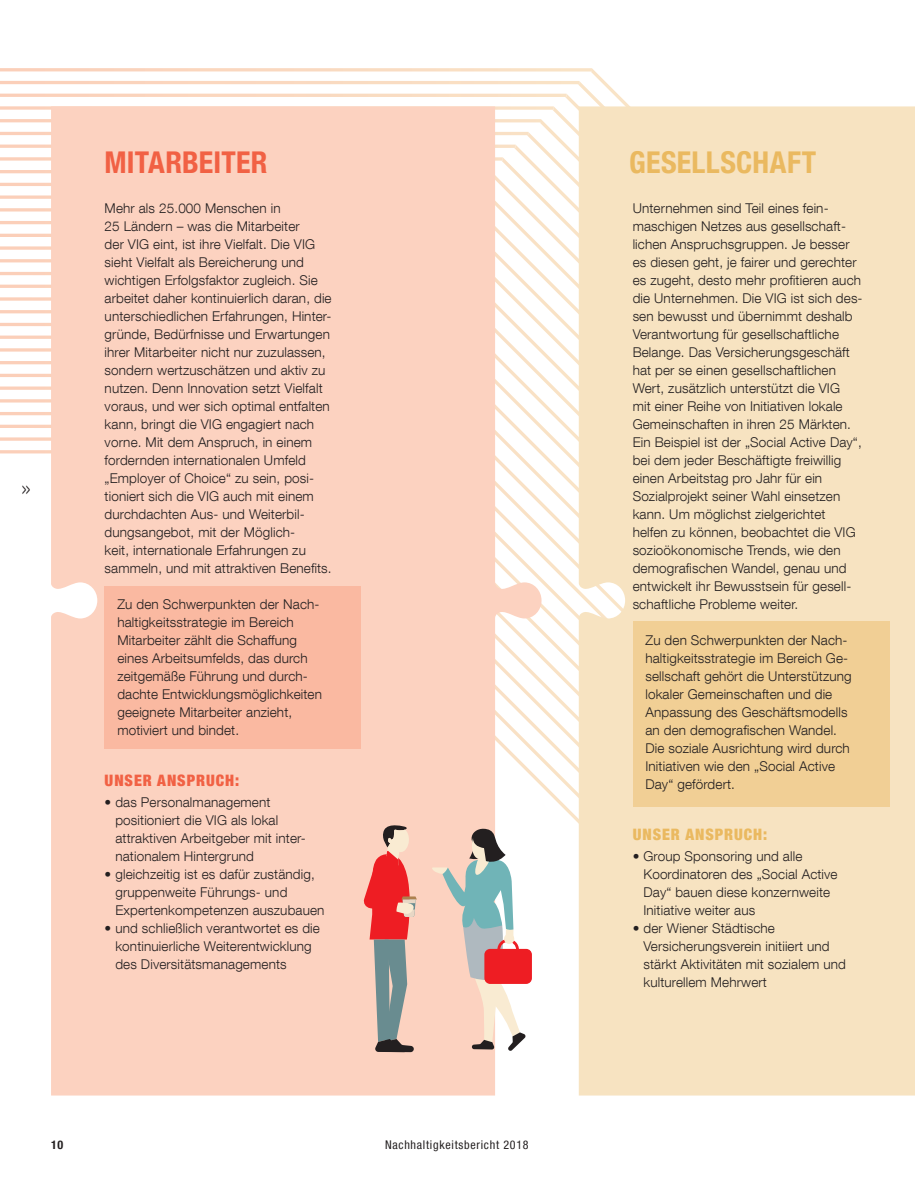
<style>
.page{position:relative;width:915px;height:1191px;background:#fff}
.page>*{position:absolute;margin:0;border:0;box-sizing:border-box;transform-origin:0 0}
.t1{font:700 condensed 30px "Helvetica Neue LT Com";letter-spacing:.015em;color:#eab960}
.t2{font:700 condensed 30px "Helvetica Neue LT Com";letter-spacing:.005em;color:#f16144}
.t3{font:100 30px "Helvetica Neue LT Com";color:#231f20}
.t4{font:900 condensed 15.75px "Helvetica Neue LT Com";letter-spacing:.06em;color:#f16144}
.t5{font:900 condensed 15.75px "Helvetica Neue LT Com";letter-spacing:.06em;color:#eab960}
.t6{font:300 13.5px/18px "Helvetica Neue LT Com";letter-spacing:.01em;color:#231f20}
.t7{font:condensed 12px "Helvetica Neue LT Com";letter-spacing:.06em;color:#231f20}
.t8{font:700 condensed 12px "Helvetica Neue LT Com";color:#231f20}
</style>
<div class="page">
<svg style="left:541px;top:170px;width:37px;height:102px"></svg>
<svg style="left:541px;top:272px;width:37px;height:531px"></svg>
<svg style="left:0;top:259px;width:51px;height:3px"></svg>
<svg style="left:0;top:157px;width:51px;height:4px"></svg>
<svg style="left:0;top:361px;width:51px;height:3px"></svg>
<svg style="left:0;top:208px;width:51px;height:3px"></svg>
<svg style="left:0;top:412px;width:51px;height:3px"></svg>
<svg style="left:0;top:106px;width:553px;height:4px"></svg>
<svg style="left:0;top:310px;width:51px;height:3px"></svg>
<svg style="left:0;top:246px;width:51px;height:4px"></svg>
<svg style="left:0;top:450px;width:51px;height:3px"></svg>
<svg style="left:0;top:144px;width:51px;height:4px"></svg>
<svg style="left:0;top:348px;width:51px;height:4px"></svg>
<svg style="left:0;top:195px;width:51px;height:4px"></svg>
<svg style="left:0;top:399px;width:51px;height:3px"></svg>
<svg style="left:0;top:94px;width:566px;height:3px;background:#f9d9c0"></svg>
<svg style="left:0;top:297px;width:51px;height:4px"></svg>
<svg style="left:0;top:234px;width:51px;height:3px"></svg>
<svg style="left:0;top:437px;width:51px;height:4px"></svg>
<svg style="left:0;top:132px;width:51px;height:3px"></svg>
<svg style="left:0;top:335px;width:51px;height:4px"></svg>
<svg style="left:0;top:183px;width:51px;height:3px"></svg>
<svg style="left:0;top:386px;width:51px;height:4px"></svg>
<svg style="left:0;top:81px;width:579px;height:3px;background:#f9d8bf"></svg>
<svg style="left:0;top:285px;width:51px;height:3px"></svg>
<svg style="left:0;top:221px;width:51px;height:3px"></svg>
<svg style="left:0;top:425px;width:51px;height:3px"></svg>
<svg style="left:0;top:119px;width:51px;height:3px"></svg>
<svg style="left:0;top:323px;width:51px;height:3px"></svg>
<svg style="left:0;top:170px;width:51px;height:3px"></svg>
<svg style="left:0;top:374px;width:51px;height:3px"></svg>
<svg style="left:0;top:68px;width:591px;height:3px;background:#f9dac3"></svg>
<svg style="left:0;top:272px;width:51px;height:3px"></svg>
<svg style="left:51px;top:106px;width:490px;height:989px;background:#fcd5c5"></svg>
<div style="left:578px;top:106px;width:336px;height:989px;background:#f7e3c1"></div>
<svg style="left:363px;top:822px;width:55px;height:230px;background:#ce918a"></svg>
<svg style="left:432px;top:828px;width:99px;height:223px"></svg>
<div style="left:105px;top:586px;width:256px;height:162px;background:#fab9a1"></div>
<div style="left:632px;top:621px;width:256px;height:185px;background:#f1cf95"></div>
<h1 class="t3" style="left:20px;top:470px;width:13px">»</h1>
<h1 class="t2" style="left:105px;top:144px;width:164px">MITARBEITER</h1>
<h1 class="t1" style="left:629px;top:144px;width:188px">GESELLSCHAFT</h1>
<p class="t6" style="left:105px;top:199px;width:228px">Mehr als 25.000 Menschen in<br>25 Ländern – was die Mitarbeiter<br>der VIG eint, ist ihre Vielfalt. Die VIG sieht Vielfalt als Bereicherung und wichtigen Erfolgsfaktor zugleich. Sie arbeitet daher kontinuierlich daran, die unterschiedlichen Erfahrungen, Hinter&shy;gründe, Bedürfnisse und Erwartungen ihrer Mitarbeiter nicht nur zuzulassen, sondern wertzuschätzen und aktiv zu nutzen. Denn Innovation setzt Vielfalt voraus, und wer sich optimal entfalten kann, bringt die VIG engagiert nach vorne. Mit dem Anspruch, in einem fordernden internationalen Umfeld „Employer of Choice“ zu sein, posi&shy;tioniert sich die VIG auch mit einem durchdachten Aus- und Weiterbil&shy;dungsangebot, mit der Möglich-<br>keit, internationale Erfahrungen zu sammeln, und mit attraktiven Benefits.</p>
<p class="t6" style="left:117px;top:595px;width:206px">Zu den Schwerpunkten der Nach&shy;haltigkeitsstrategie im Bereich<br>Mitarbeiter zählt die Schaffung eines Arbeitsumfelds, das durch zeitgemäße Führung und durch&shy;dachte Entwicklungsmöglichkeiten geeignete Mitarbeiter anzieht, motiviert und bindet.</p>
<p class="t4" style="left:105px;top:771px;width:136px">UNSER ANSPRUCH:</p>
<p class="t6" style="left:115px;top:793px;width:192px;text-indent:-11px">• das Personalmanagement positioniert die VIG als lokal attraktiven Arbeit geber mit inter&shy;nationalem Hintergrund</p>
<p class="t6" style="left:115px;top:865px;width:210px;text-indent:-11px">• gleichzeitig ist es dafür zuständig, gruppenweite Führungs- und<br>Expertenkompetenzen auszubauen</p>
<p class="t6" style="left:115px;top:919px;width:206px;text-indent:-11px">• und schließlich verantwortet es die kontinuierliche Weiterentwicklung des Diversitätsmanagements</p>
<p class="t6" style="left:632px;top:199px;width:231px">Unternehmen sind Teil eines fein&shy;maschigen Netzes aus gesellschaft&shy;lichen Anspruchsgruppen. Je besser es diesen geht, je fairer und gerechter es zugeht, desto mehr profitieren auch die Unternehmen. Die VIG ist sich des&shy;sen bewusst und übernimmt deshalb Verantwortung für gesellschaftliche Belange. Das Versicherungsgeschäft hat per se einen gesellschaftlichen Wert, zusätzlich unterstützt die VIG<br>mit einer Reihe von Initiativen lokale Gemeinschaften in ihren 25 Märkten.<br>Ein Beispiel ist der „Social Active Day“, bei dem jeder Beschäftigte freiwillig einen Arbeitstag pro Jahr für ein Sozialprojekt seiner Wahl einsetzen kann. Um möglichst zielgerichtet helfen zu können, beobachtet die VIG sozioökonomische Trends, wie den demografischen Wandel, genau und entwickelt ihr Bewusstsein für gesell&shy;schaftliche Probleme weiter.</p>
<p class="t6" style="left:645px;top:631px;width:208px">Zu den Schwerpunkten der Nach&shy;haltigkeitsstrategie im Bereich Ge&shy;sellschaft gehört die Unterstützung lokaler Gemeinschaften und die<br>Anpassung des Geschäftsmodells an den demografischen Wandel.<br>Die soziale Ausrichtung wird durch<br>Initiativen wie den „Social Active<br>Day“ gefördert.</p>
<p class="t5" style="left:632px;top:825px;width:136px">UNSER ANSPRUCH:</p>
<p class="t6" style="left:643px;top:847px;width:196px;text-indent:-11px">• Group Sponsoring und alle<br>Koordinatoren des „Social Active<br>Day“ bauen diese konzernweite<br>Initiative weiter aus</p>
<p class="t6" style="left:643px;top:919px;width:204px;text-indent:-11px">• der Wiener Städtische<br>Versicherungsverein initiiert und stärkt Aktivitäten mit sozialem und kulturellem Mehrwert</p>
<p class="t8" style="left:51px;top:1137px;width:14px">10</p>
<p class="t7" style="left:385px;top:1137px;width:145px">Nachhaltigkeitsbericht 2018</p>
</div>
